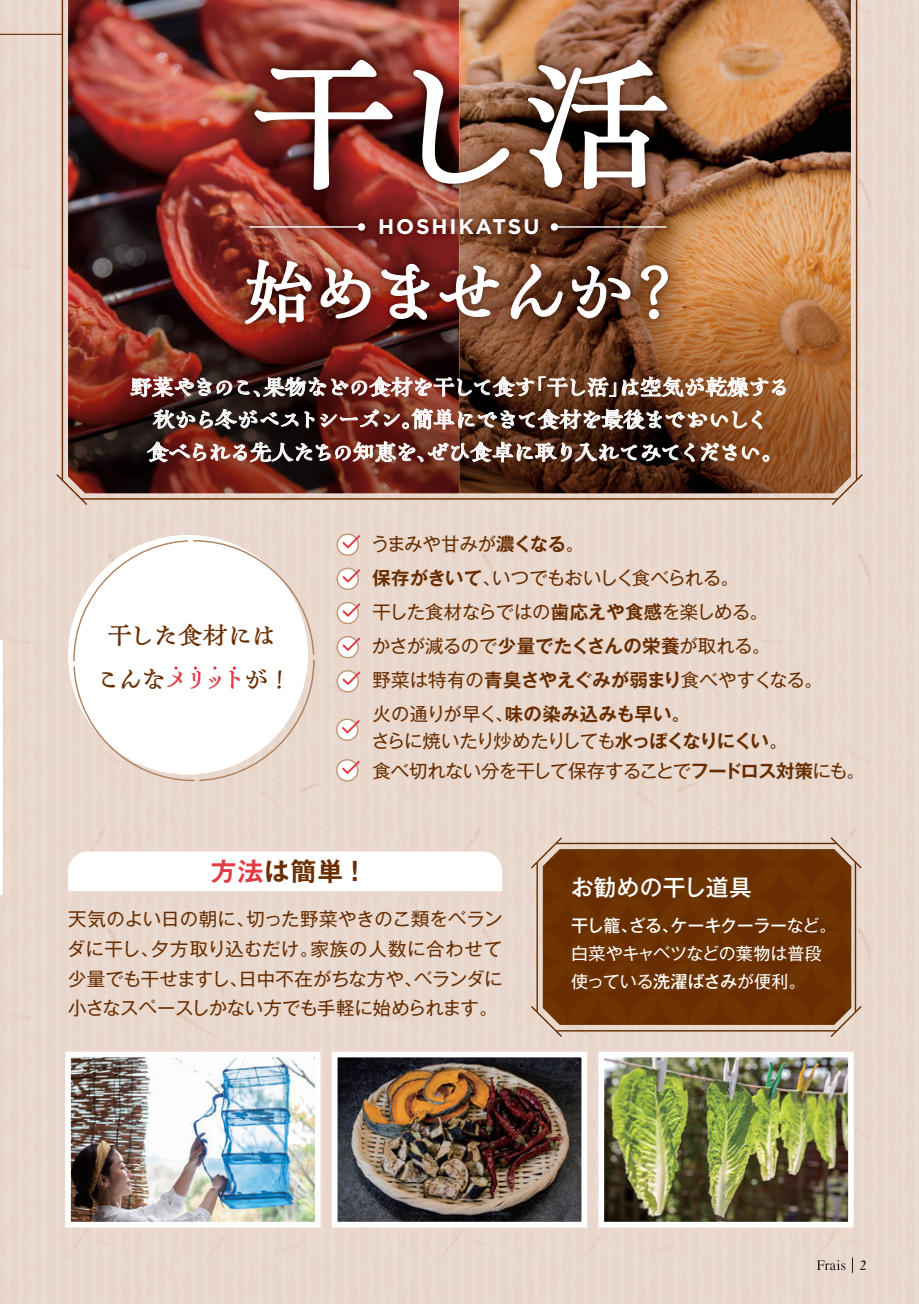
<style>
.page{position:relative;width:919px;height:1304px;background:#fff}
.page>*{position:absolute;margin:0;border:0;box-sizing:border-box;transform-origin:0 0}
.t1{font:146.4px "P Keyaki Mincho Oldstyle Min 2 B";color:#fff}
.t2{font:68.4px "P Keyaki Mincho Oldstyle Min 2 B";letter-spacing:-.07em;color:#fff}
.t3{font:700 25.6px "Gothic MB101 Pro De";letter-spacing:.045em;color:#682d00}
.t4{font:24px/44px "P Keyaki Mincho Oldstyle Min 2 B";letter-spacing:-.045em;color:#682d00;text-align:center}
.t5{font:500 22.6px "Gothic MB101 Pro";letter-spacing:.01em;color:#fff}
.t6{font:21.2px "P Keyaki Mincho Oldstyle Min 2 B";letter-spacing:-.02em;color:#fff}
.t7{font:700 21.2px "Gotham";letter-spacing:.09em;color:#fff}
.t8{font:21.2px "P Keyaki Mincho Oldstyle Min 2 B";letter-spacing:.02em;color:#fff}
.t9{font:18.4px/34px "Gothic MB101 Pro";letter-spacing:-.015em;color:#682d00}
.t10{font:18.4px/29.8px "Gothic MB101 Pro";letter-spacing:-.04em;color:#682d00}
.t11{font:18.4px "Gothic MB101 Pro";letter-spacing:-.035em;color:#682d00}
.t12{font:18.4px/27px "Gothic MB101 Pro";letter-spacing:-.05em;color:#682d00}
.t13{font:700 18.4px "Gothic MB101 Pro De";letter-spacing:.01em;color:#682d00}
.t14{font:18.4px "Gothic MB101 Pro";letter-spacing:.01em;color:#682d00}
.t15{font:18.4px "Gothic MB101 Pro";letter-spacing:.05em;color:#682d00}
.t16{font:17px/28.4px "Gothic MB101 Pro";letter-spacing:-.005em;color:#fff}
.t17{font:500 17px "Gothic MB101 Pro";letter-spacing:-.02em;color:#fff}
.t18{font:700 15px "Granjon LT Std";color:#231f20}
.s1{color:#e33a46}
.s2{font-family:"Gothic MB101 Pro De";font-weight:700}
.s3{font-family:"Gothic MB101 Pro";font-weight:400}
.s4{font-weight:400}
.s5{font-weight:500}
</style>
<div class="page">
<div style="left:0;top:0;width:918px;height:1304px;background:#e9d8cd"></div>
<img style="left:68px;top:0;width:782px;height:341px">
<hr style="left:855px;top:0;width:2px;height:480px;background:#682d00">
<hr style="left:62px;top:0;width:1px;height:480px;background:#682d00">
<svg style="left:56px;top:473px;width:32px;height:33px"></svg>
<svg style="left:831px;top:473px;width:32px;height:32px"></svg>
<div style="left:543px;top:849px;width:308px;height:176px;background:#6e3402;border-radius:17px"></div>
<hr style="left:536px;top:862px;width:2px;height:150px;background:#682d00">
<hr style="left:556px;top:843px;width:280px;height:1px;background:#682d00">
<hr style="left:854px;top:862px;width:2px;height:150px;background:#682d00">
<svg style="left:829px;top:836px;width:33px;height:34px"></svg>
<svg style="left:531px;top:837px;width:32px;height:33px"></svg>
<hr style="left:556px;top:1030px;width:280px;height:2px;background:#682d00">
<svg style="left:531px;top:1004px;width:32px;height:33px"></svg>
<svg style="left:829px;top:1004px;width:33px;height:33px"></svg>
<img style="left:67px;top:341px;width:785px;height:160px">
<img style="left:130px;top:376px;width:486px;height:21px">
<svg style="left:622px;top:376px;width:163px;height:21px;background:#ad8970"></svg>
<img style="left:147px;top:407px;width:622px;height:56px">
<img style="left:204px;top:15px;width:505px;height:356px">
<img style="left:236px;top:40px;width:447px;height:306px">
<img style="left:245px;top:259px;width:66px;height:111px">
<svg style="left:320px;top:268px;width:50px;height:51px;background:#7e4138"></svg>
<svg style="left:381px;top:264px;width:48px;height:56px;background:#763530"></svg>
<svg style="left:439px;top:265px;width:60px;height:52px;background:#7d493a"></svg>
<svg style="left:510px;top:264px;width:52px;height:55px;background:#714531"></svg>
<svg style="left:571px;top:266px;width:59px;height:52px;background:#58372a"></svg>
<svg style="left:640px;top:265px;width:28px;height:54px;background:#925f3d"></svg>
<hr style="left:249px;top:226px;width:112px;height:2px;background:#fff">
<div style="left:358px;top:223px;width:7px;height:8px;background:#fff;border-radius:50%"></div>
<hr style="left:554px;top:226px;width:112px;height:2px;background:#fff">
<svg style="left:550px;top:223px;width:8px;height:8px"></svg>
<hr style="left:0;top:34px;width:62px;height:1px;background:#682d00">
<img style="left:72px;top:1059px;width:241px;height:161px">
<div style="left:65px;top:1052px;width:255px;height:175px;border:6px solid #fff"></div>
<img style="left:339px;top:1059px;width:241px;height:161px">
<div style="left:332px;top:1052px;width:255px;height:175px;border:6px solid #fff"></div>
<img style="left:605px;top:1059px;width:241px;height:161px">
<div style="left:598px;top:1052px;width:255px;height:175px;border:6px solid #fff"></div>
<svg style="left:337px;top:534px;width:21px;height:21px"></svg>
<div style="left:336px;top:533px;width:23px;height:23px;border:1px solid #c09777;border-radius:50%"></div>
<svg style="left:340px;top:533px;width:20px;height:17px"></svg>
<svg style="left:337px;top:568px;width:21px;height:21px"></svg>
<div style="left:336px;top:568px;width:23px;height:22px;border:1px solid #c09777;border-radius:50%"></div>
<svg style="left:340px;top:567px;width:21px;height:17px"></svg>
<svg style="left:337px;top:602px;width:21px;height:22px"></svg>
<div style="left:336px;top:602px;width:23px;height:22px;border:1px solid #c09777;border-radius:50%"></div>
<svg style="left:340px;top:602px;width:21px;height:16px"></svg>
<svg style="left:337px;top:637px;width:21px;height:21px"></svg>
<div style="left:336px;top:636px;width:23px;height:22px;border:1px solid #c09777;border-radius:50%"></div>
<svg style="left:340px;top:636px;width:21px;height:17px"></svg>
<svg style="left:337px;top:671px;width:21px;height:21px"></svg>
<div style="left:336px;top:670px;width:23px;height:23px;border:1px solid #c09777;border-radius:50%"></div>
<svg style="left:340px;top:670px;width:21px;height:17px"></svg>
<svg style="left:337px;top:719px;width:21px;height:21px"></svg>
<div style="left:336px;top:719px;width:22px;height:22px;border:1px solid #c09777;border-radius:50%"></div>
<svg style="left:340px;top:718px;width:20px;height:17px"></svg>
<svg style="left:337px;top:760px;width:21px;height:21px"></svg>
<div style="left:336px;top:759px;width:22px;height:23px;border:1px solid #c09777;border-radius:50%"></div>
<svg style="left:340px;top:759px;width:20px;height:17px"></svg>
<div style="left:68px;top:535px;width:240px;height:240px;background:#fff;border-radius:50%"></div>
<svg style="left:174px;top:666px;width:4px;height:4px"></svg>
<svg style="left:194px;top:666px;width:3px;height:4px"></svg>
<svg style="left:233px;top:666px;width:3px;height:4px"></svg>
<svg style="left:0;top:640px;width:3px;height:255px"></svg>
<div style="left:68px;top:851px;width:434px;height:40px;background:#fff"></div>
<svg style="left:816px;top:1260px;width:29px;height:10px"></svg>
<svg style="left:852px;top:1257px;width:1px;height:16px"></svg>
<h1 class="t1" style="left:248px;top:37px;width:422px">干し活</h1>
<p class="t7" style="left:378px;top:213px;width:163px">HOSHIKATSU</p>
<h2 class="t2" style="left:245px;top:251px;width:390px">始めませんか</h2>
<h2 class="t2" style="left:620px;top:251px;width:70px">?</h2>
<p class="t6" style="left:524px;top:374px;width:107px">「干し活」</p>
<p class="t6" style="left:130px;top:374px;width:406px">野菜やきのこ果物などの食材を干して食す</p>
<p class="t8" style="left:619px;top:374px;width:172px">は空気が乾燥する</p>
<p class="t6" style="left:252px;top:374px;width:23px">、</p>
<p class="t6" style="left:412px;top:407px;width:357px">簡単にできて食材を最後までおいしく</p>
<p class="t6" style="left:153px;top:407px;width:270px">秋から冬がベストシーズン。</p>
<p class="t6" style="left:147px;top:439px;width:292px">食べられる先人たちの知恵を、</p>
<p class="t6" style="left:427px;top:439px;width:356px">ぜひ食卓に取り入れてみてください。</p>
<h3 class="t4" style="left:97px;top:614px;width:196px">干した食材にはこんな<span class="s1">メリット</span>が!</h3>
<p class="t9" style="left:492px;top:525px;width:248px;text-indent:-121px">うまみや甘みが<span class="s2">濃くなる</span>。<br>いつでもおいしく食べられる。</p>
<p class="t13" style="left:372px;top:563px;width:130px">保存がきいて<span class="s3">、</span></p>
<p class="t9" style="left:372px;top:593px;width:452px">干した食材ならではの<span class="s2">歯応えや食感</span>を楽しめる。<br>かさが減るので<span class="s2">少量でたくさんの栄養</span>が取れる。<br>野菜は特有の<span class="s2">青臭さやえぐみが弱まり</span>食べやすくなる。</p>
<p class="t13" style="left:372px;top:699px;width:319px"><span class="s3">火の通りが早く</span>味の染み込みも早い。</p>
<p class="t12" style="left:371px;top:698px;width:418px;text-indent:124px">、<br>さらに焼いたり炒めたりしても<span class="s2">水っぽくなりにくい</span>。</p>
<p class="t11" style="left:372px;top:756px;width:494px">食べ切れない分を干して保存することで<span class="s2">フードロス対策</span>にも。</p>
<h3 class="t3" style="left:211px;top:850px;width:158px"><span class="s1">方法</span>は簡単!</h3>
<p class="t14" style="left:68px;top:904px;width:188px">天気のよい日の朝に、</p>
<p class="t9" style="left:246px;top:899px;width:258px">切った野菜やきのこ類をベラン</p>
<p class="t9" style="left:67px;top:929px;width:94px">ダに干し、</p>
<p class="t9" style="left:151px;top:929px;width:169px">夕方取り込むだけ。</p>
<p class="t15" style="left:310px;top:933px;width:193px">家族の人数に合わせて</p>
<p class="t9" style="left:414px;top:959px;width:90px">ベランダに</p>
<p class="t9" style="left:238px;top:959px;width:185px">日中不在がちな方や、</p>
<p class="t10" style="left:68px;top:961px;width:431px">少量でも干せますし、<br>小さなスペースしかない方でも手軽に始められます。</p>
<p class="t5" style="left:571px;top:869px;width:182px">お勧めの干し道具</p>
<p class="t17" style="left:670px;top:911px;width:167px">ケーキクーラー<span class="s4">など。</span></p>
<p class="t17" style="left:628px;top:911px;width:52px">ざる、</p>
<p class="t17" style="left:571px;top:911px;width:68px">干し籠、</p>
<p class="t16" style="left:571px;top:937px;width:252px">白菜やキャベツなどの葉物は普段使っている<span class="s5">洗濯ばさみ</span>が便利。</p>
<p class="t18" style="left:859px;top:1257px;width:8px">2</p>
</div>
